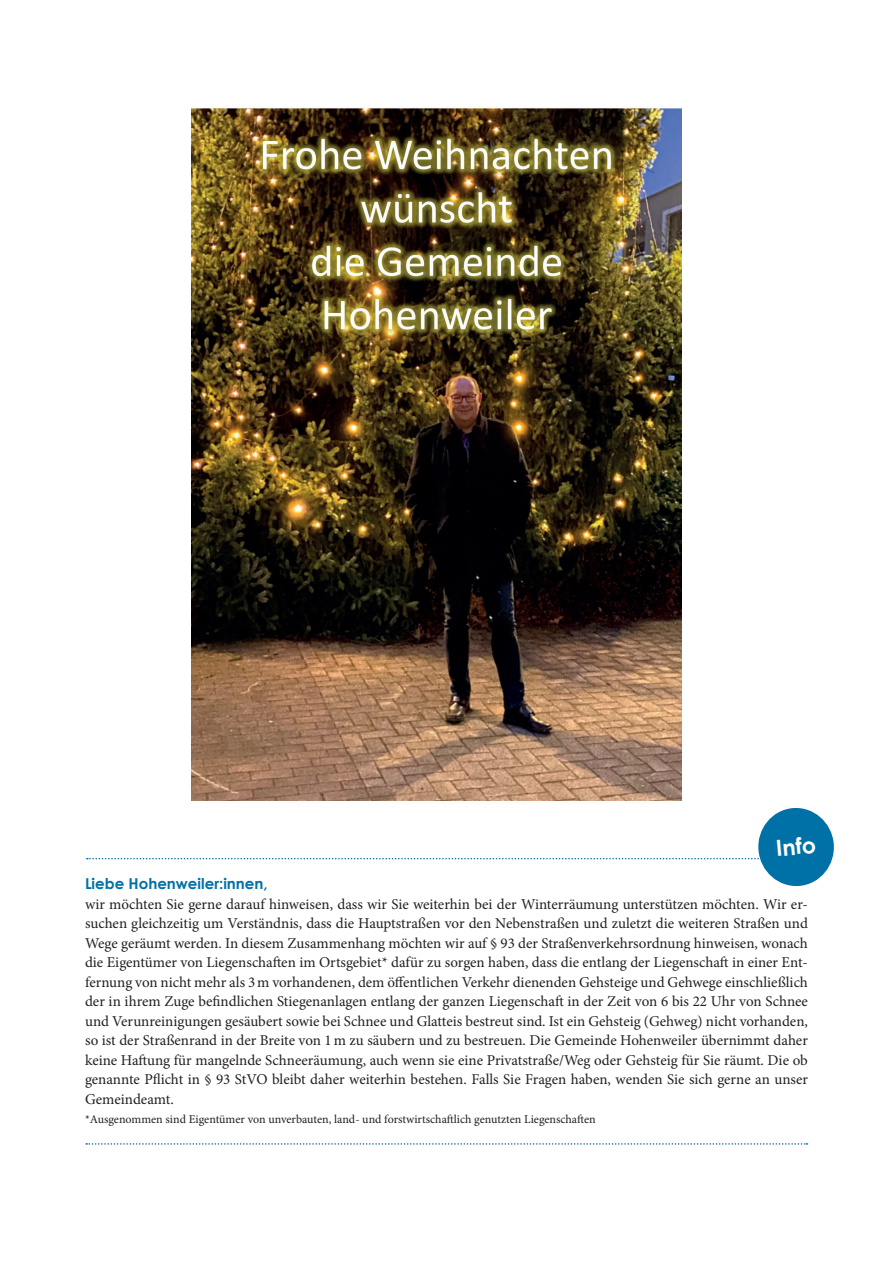
<style>
.page{position:relative;width:893px;height:1263px;background:#fff}
.page>*{position:absolute;margin:0;border:0;box-sizing:border-box;transform-origin:0 0}
.t1{font:700 22.2px "Century Gothic";color:#fff}
.t2{font:15px/19.5px "Minion Pro";color:#231f20;text-align:justify}
.t3{font:700 15px "Century Gothic";color:#0071a7}
.t4{font:12px "Minion Pro";letter-spacing:-.005em;color:#231f20}
</style>
<div class="page">
<img style="left:192px;top:108px;width:489px;height:692px">
<svg style="left:87px;top:808px;width:747px;height:78px"></svg>
<svg style="left:86px;top:1143px;width:721px;height:2px"></svg>
<h1 class="t1" style="left:775px;top:834px;width:41px;rotate:-5deg">Info</h1>
<p class="t3" style="left:85px;top:874px;width:184px">Liebe Hohenweiler:innen,</p>
<p class="t2" style="left:85px;top:894px;width:724px">wir möchten Sie gerne darauf hinweisen, dass wir Sie weiterhin bei der Winterräumung unterstützen möchten. Wir er&shy;suchen gleichzeitig um Verständnis, dass die Hauptstraßen vor den Nebenstraßen und zuletzt die weiteren Straßen und Wege geräumt werden. In diesem Zusammenhang möchten wir auf § 93 der Straßenverkehrsordnung hinweisen, wonach die Eigentümer von Liegenschaften im Ortsgebiet* dafür zu sorgen haben, dass die entlang der Liegenschaft in einer Ent&shy;fernung von nicht mehr als 3m vorhandenen, dem öffentlichen Verkehr dienenden Gehsteige und Gehwege einschließlich der in ihrem Zuge befindlichen Stiegenanlagen entlang der ganzen Liegenschaft in der Zeit von 6 bis 22 Uhr von Schnee und Verunreinigungen gesäubert sowie bei Schnee und Glatteis bestreut sind. Ist ein Gehsteig (Gehweg) nicht vorhanden, so ist der Straßenrand in der Breite von 1m zu säubern und zu bestreuen. Die Gemeinde Hohenweiler übernimmt daher keine Haftung für mangelnde Schneeräumung, auch wenn sie eine Privatstraße/Weg oder Gehsteig für Sie räumt. Die ob genannte Pflicht in § 93 StVO bleibt daher weiterhin bestehen. Falls Sie Fragen haben, wenden Sie sich gerne an unser Gemeindeamt.</p>
<p class="t4" style="left:85px;top:1111px;width:512px">*Ausgenommen sind Eigentümer von unverbauten, land- und forstwirtschaftlich genutzten Liegenschaften</p>
</div>
